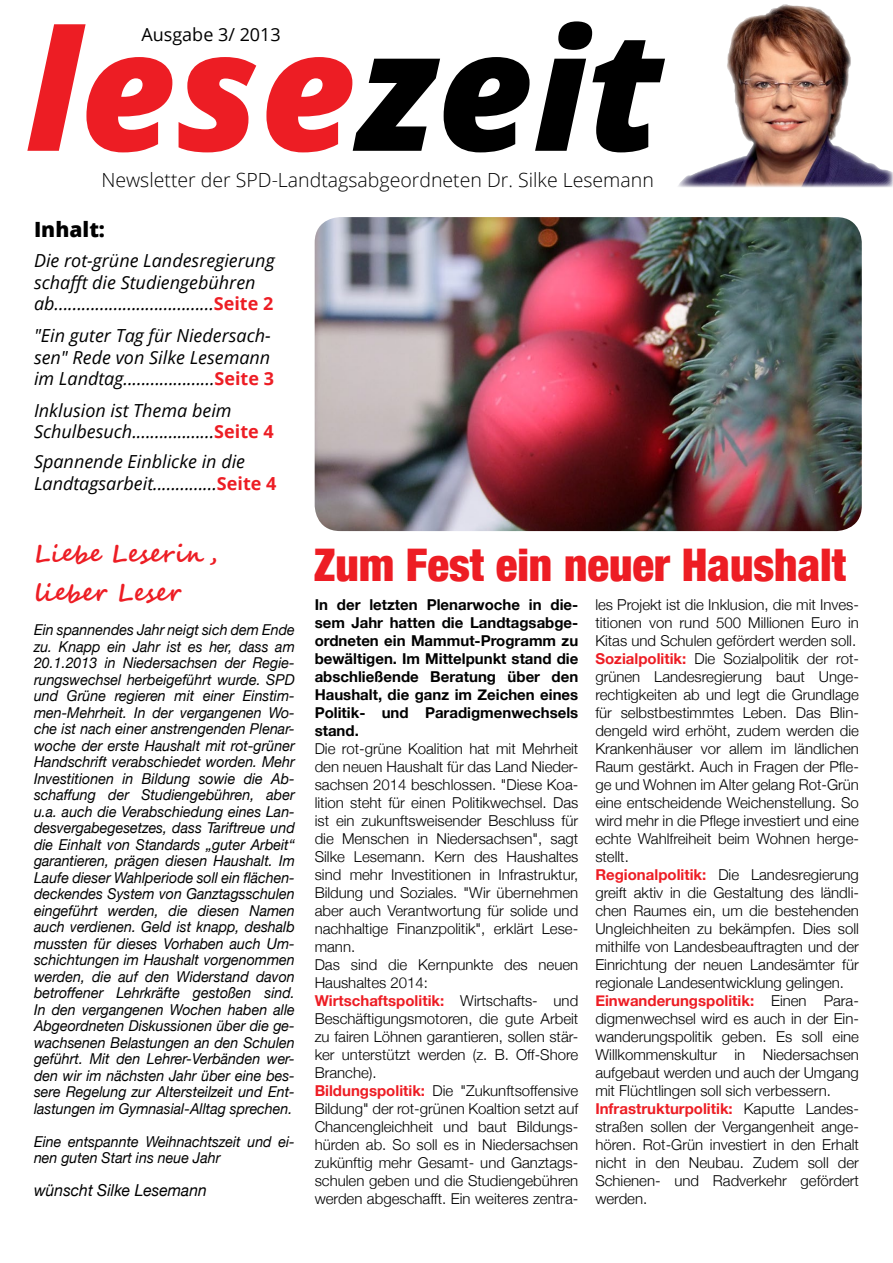
<style>
.page{position:relative;width:893px;height:1263px;background:#fff}
.page>*{position:absolute;margin:0;border:0;box-sizing:border-box;transform-origin:0 0}
.t1{font:italic 800 166.5px "Open Sans";color:#ed1d24}
.t2{font:900 condensed 45px "Helvetica Neue";color:#ed1d24}
.t3{font:700 24px/39px "Segoe Script";color:#ed1d24}
.t4{font:800 21px "Open Sans";color:#000}
.t5{font:300 19.5px "Open Sans";color:#000}
.t6{font:italic 18px/21.6px "Open Sans";color:#000}
.t7{font:18px "Open Sans";color:#000}
.t8{font:italic 16.5px "Helvetica Neue";color:#000;scale:.95 1}
.t9{font:300 15px/18px "Helvetica Neue";color:#000}
.t10{font:italic 15px/16.5px "Helvetica Neue";color:#000;text-align:justify;scale:.95 1}
.t11{font:700 15px/18px "Helvetica Neue";color:#000;text-align:justify}
.s1{color:#000}
.s2{font-weight:700;font-style:normal;color:#ed1d24}
.s3{font-weight:700;color:#ed1d24}
</style>
<div class="page">
<img style="left:678px;top:4px;width:215px;height:183px">
<img style="left:315px;top:217px;width:547px;height:314px">
<h1 class="t1" style="left:26px;top:-36px;width:639px">lese<span class="s1">zeit</span></h1>
<h3 class="t5" style="left:101px;top:166px;width:554px">Newsletter der SPD-Landtagsabgeordneten Dr. Silke Lesemann</h3>
<p class="t7" style="left:141px;top:23px;width:141px">Ausgabe 3/ 2013</p>
<h3 class="t4" style="left:34px;top:214px;width:73px">Inhalt:</h3>
<p class="t6" style="left:34px;top:249px;width:242px">Die rot-grüne Landesregierung schafft die Studiengebühren ab...................................<span class="s2">Seite 2</span></p>
<p class="t6" style="left:34px;top:324px;width:241px">"Ein guter Tag für Niedersach&shy;sen" Rede von Silke Lesemann im Landtag....................<span class="s2">Seite 3</span></p>
<p class="t6" style="left:34px;top:399px;width:241px">Inklusion ist Thema beim<br>Schulbesuch..................<span class="s2">Seite 4</span></p>
<p class="t6" style="left:34px;top:450px;width:244px">Spannende Einblicke in die<br>Landtagsarbeit..............<span class="s2">Seite 4</span></p>
<h3 class="t3" style="left:34px;top:534px;width:185px">Liebe Leserin , lieber Leser</h3>
<p class="t10" style="left:34px;top:621px;width:276px">Ein spannendes Jahr neigt sich dem Ende zu. Knapp ein Jahr ist es her, dass am 20.1.2013 in Niedersachsen der Regie&shy;rungswechsel herbeigeführt wurde. SPD und Grüne regieren mit einer Einstim&shy;men-Mehrheit. In der vergangenen Wo&shy;che ist nach einer anstrengenden Plenar&shy;woche der erste Haushalt mit rot-grüner Handschrift verabschiedet worden. Mehr Investitionen in Bildung sowie die Ab&shy;schaffung der Studiengebühren, aber u.a. auch die Verabschiedung eines Lan&shy;desvergabegesetzes, dass Tariftreue und die Einhalt von Standards „guter Arbeit“ garantieren, prägen diesen Haushalt. Im Laufe dieser Wahlperiode soll ein flächen&shy;deckendes System von Ganztagsschulen eingeführt werden, die diesen Namen auch verdienen. Geld ist knapp, deshalb mussten für dieses Vorhaben auch Um&shy;schichtungen im Haushalt vorgenommen werden, die auf den Widerstand davon betroffener Lehrkräfte gestoßen sind.<br>In den vergangenen Wochen haben alle Abgeordneten Diskussionen über die ge&shy;wachsenen Belastungen an den Schulen geführt. Mit den Lehrer-Verbänden wer&shy;den wir im nächsten Jahr über eine bes&shy;sere Regelung zur Altersteilzeit und Ent&shy;lastungen im Gymnasial-Alltag sprechen.</p>
<p class="t10" style="left:34px;top:1133px;width:276px">Eine entspannte Weihnachtszeit und ei&shy;nen guten Start ins neue Jahr</p>
<p class="t8" style="left:34px;top:1180px;width:183px">wünscht Silke Lesemann</p>
<h2 class="t2" style="left:314px;top:537px;width:533px">Zum Fest ein neuer Haushalt</h2>
<p class="t11" style="left:315px;top:595px;width:265px">In der letzten Plenarwoche in die&shy;sem Jahr hatten die Landtagsabge&shy;ordneten ein Mammut-Programm zu bewältigen. Im Mittelpunkt stand die abschließende Beratung über den Haushalt, die ganz im Zeichen eines Politik- und Paradigmenwechsels stand.</p>
<p class="t9" style="left:315px;top:739px;width:265px">Die rot-grüne Koalition hat mit Mehrheit den neuen Haushalt für das Land Nieder&shy;sachsen 2014 beschlossen. "Diese Koa&shy;lition steht für einen Politikwechsel. Das ist ein zukunftsweisender Beschluss für die Menschen in Niedersachsen", sagt Silke Lesemann. Kern des Haushaltes sind mehr Investitionen in Infrastruktur, Bildung und Soziales. "Wir übernehmen aber auch Verantwortung für solide und nachhaltige Finanzpolitik", erklärt Lese&shy;mann.<br>Das sind die Kernpunkte des neuen Haushaltes 2014:<br><span class="s3">Wirtschaftspolitik:</span> Wirtschafts- und Beschäftigungsmotoren, die gute Arbeit zu fairen Löhnen garantieren, sollen stär&shy;ker unterstützt werden (z. B. Off-Shore Branche).<br><span class="s3">Bildungspolitik:</span> Die "Zukunftsoffensive Bildung" der rot-grünen Koaltion setzt auf Chancengleichheit und baut Bildungs&shy;hürden ab. So soll es in Niedersachsen zukünftig mehr Gesamt- und Ganztags&shy;schulen geben und die Studiengebühren werden abgeschafft. Ein weiteres zentra-</p>
<p class="t9" style="left:595px;top:595px;width:265px">les Projekt ist die Inklusion, die mit Inves&shy;titionen von rund 500 Millionen Euro in Kitas und Schulen gefördert werden soll.<br><span class="s3">Sozialpolitik:</span> Die Sozialpolitik der rot&shy;grünen Landesregierung baut Unge&shy;rechtigkeiten ab und legt die Grundlage für selbstbestimmtes Leben. Das Blin&shy;dengeld wird erhöht, zudem werden die Krankenhäuser vor allem im ländlichen Raum gestärkt. Auch in Fragen der Pfle&shy;ge und Wohnen im Alter gelang Rot-Grün eine entscheidende Weichenstellung. So wird mehr in die Pflege investiert und eine echte Wahlfreiheit beim Wohnen herge&shy;stellt.<br><span class="s3">Regionalpolitik:</span> Die Landesregierung greift aktiv in die Gestaltung des ländli&shy;chen Raumes ein, um die bestehenden Ungleichheiten zu bekämpfen. Dies soll mithilfe von Landesbeauftragten und der Einrichtung der neuen Landesämter für regionale Landesentwicklung gelingen.<br><span class="s3">Einwanderungspolitik:</span> Einen Para&shy;digmenwechsel wird es auch in der Ein&shy;wanderungspolitik geben. Es soll eine Willkommenskultur in Niedersachsen aufgebaut werden und auch der Umgang mit Flüchtlingen soll sich verbessern.<br><span class="s3">Infrastrukturpolitik:</span> Kaputte Landes&shy;straßen sollen der Vergangenheit ange&shy;hören. Rot-Grün investiert in den Erhalt nicht in den Neubau. Zudem soll der Schienen- und Radverkehr gefördert werden.</p>
</div>
